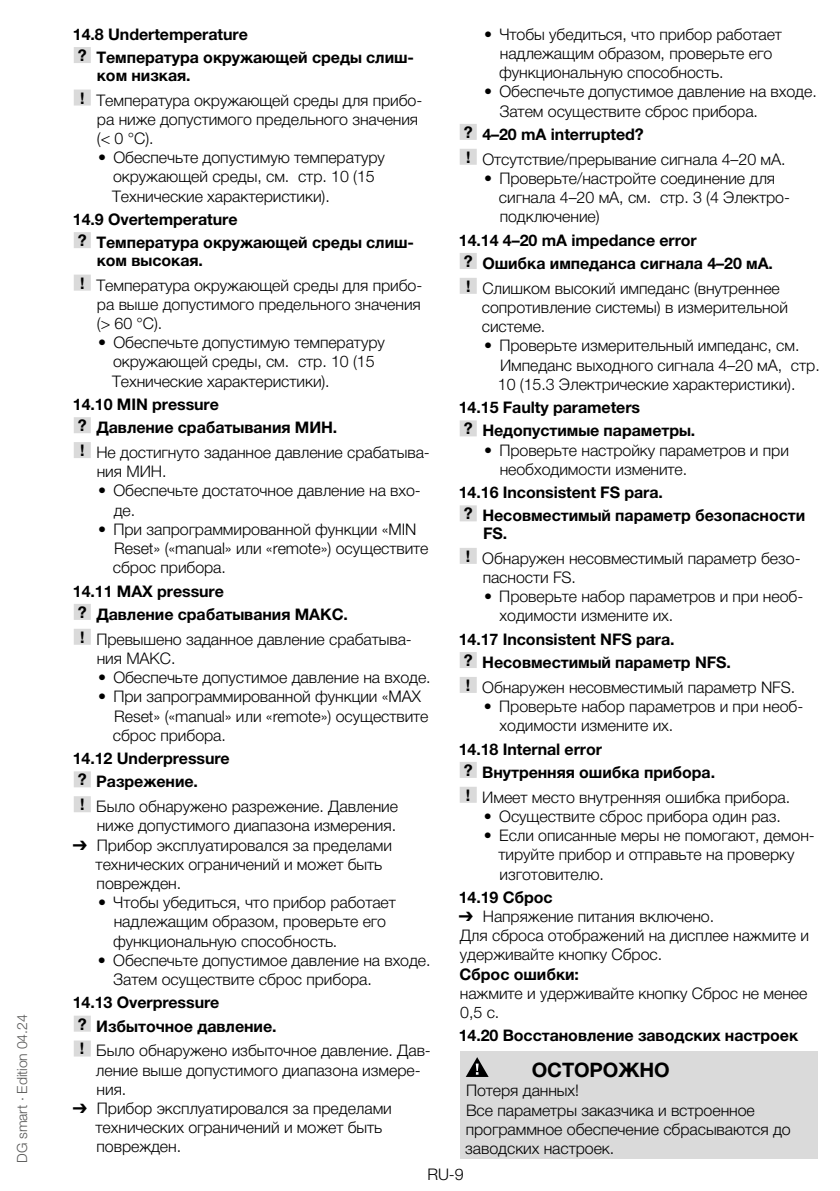
<style>
.page{position:relative;width:840px;height:1191px;background:#fff}
.page>*{position:absolute;margin:0;border:0;box-sizing:border-box;transform-origin:0 0}
.t1{font:700 20px "Helvetica Neue LT Pro";color:#000}
.t2{font:300 16px/19.2px "Helvetica Neue LT Pro";letter-spacing:-.005em;color:#000}
.t3{font:700 16px/23.2px "Helvetica Neue LT Pro";letter-spacing:-.005em;color:#000}
.t4{font:300 14px "Helvetica Neue LT Pro";letter-spacing:-.005em;color:#575756}
.s1{font-weight:700}
.s2{font-family:"Arial Unicode MS";font-weight:400}
</style>
<div class="page">
<div style="left:74px;top:47px;width:17px;height:16px;background:#dadada"></div>
<div style="left:74px;top:90px;width:17px;height:16px;background:#dadada"></div>
<div style="left:74px;top:232px;width:17px;height:16px;background:#dadada"></div>
<div style="left:74px;top:275px;width:17px;height:16px;background:#dadada"></div>
<div style="left:74px;top:417px;width:17px;height:16px;background:#dadada"></div>
<div style="left:74px;top:442px;width:17px;height:16px;background:#dadada"></div>
<div style="left:74px;top:604px;width:17px;height:16px;background:#dadada"></div>
<div style="left:74px;top:629px;width:17px;height:16px;background:#dadada"></div>
<div style="left:74px;top:771px;width:17px;height:16px;background:#dadada"></div>
<div style="left:74px;top:796px;width:17px;height:16px;background:#dadada"></div>
<div style="left:74px;top:1015px;width:17px;height:16px;background:#dadada"></div>
<div style="left:74px;top:1040px;width:17px;height:16px;background:#dadada"></div>
<div style="left:459px;top:124px;width:17px;height:16px;background:#dadada"></div>
<div style="left:459px;top:149px;width:17px;height:16px;background:#dadada"></div>
<div style="left:459px;top:253px;width:17px;height:16px;background:#dadada"></div>
<div style="left:459px;top:278px;width:17px;height:16px;background:#dadada"></div>
<div style="left:459px;top:420px;width:17px;height:16px;background:#dadada"></div>
<div style="left:459px;top:505px;width:17px;height:16px;background:#dadada"></div>
<div style="left:459px;top:548px;width:17px;height:16px;background:#dadada"></div>
<div style="left:459px;top:652px;width:17px;height:16px;background:#dadada"></div>
<div style="left:459px;top:677px;width:17px;height:16px;background:#dadada"></div>
<div style="left:459px;top:762px;width:17px;height:16px;background:#dadada"></div>
<div style="left:459px;top:786px;width:17px;height:16px;background:#dadada"></div>
<div style="left:459px;top:1051px;width:357px;height:31px;background:#dadada"></div>
<div style="left:459px;top:1079px;width:357px;height:22px;background:#dadada"></div>
<div style="left:459px;top:1098px;width:357px;height:60px;background:#dadada"></div>
<svg style="left:465px;top:1057px;width:23px;height:20px"></svg>
<p class="t4" style="left:13px;top:1162px;width:150px;rotate:-90deg">DG smart · Edition 04.24</p>
<p class="t3" style="left:78px;top:22px;width:337px;text-indent:-5px">14.8 Undertemperature<br>? Температура окружающей среды слиш-</p>
<p class="t2" style="left:80px;top:62px;width:343px;line-height:24.8px;text-indent:17px"><span class="s1">ком низкая.<br>!</span> Температура окружающей среды для прибо-</p>
<p class="t2" style="left:97px;top:109px;width:322px">ра ниже допустимого предельного значения (&lt; 0 °C).</p>
<p class="t2" style="left:112px;top:147px;width:274px;text-indent:-14px">• Обеспечьте допустимую температуру окружающей среды, см. стр. 10 (15<br>Технические характеристики).</p>
<p class="t3" style="left:78px;top:207px;width:337px;text-indent:-5px">14.9 Overtemperature<br>? Температура окружающей среды слиш-</p>
<p class="t2" style="left:80px;top:247px;width:343px;line-height:24.8px;text-indent:17px"><span class="s1">ком высокая.<br>!</span> Температура окружающей среды для прибо-</p>
<p class="t2" style="left:97px;top:294px;width:325px">ра выше допустимого предельного значения (&gt; 60 °C).</p>
<p class="t2" style="left:112px;top:332px;width:274px;text-indent:-14px">• Обеспечьте допустимую температуру окружающей среды, см. стр. 10 (15<br>Технические характеристики).</p>
<p class="t3" style="left:78px;top:392px;width:261px;text-indent:-5px">14.10 MIN pressure<br>? Давление срабатывания МИН .</p>
<p class="t2" style="left:97px;top:442px;width:334px;text-indent:-17px"><span class="s1">!</span> Не достигнуто заданное давление срабатыва&shy;ния МИН.</p>
<p class="t2" style="left:114px;top:481px;width:308px;text-indent:-16px">• Обеспечьте достаточное давление на вхо&shy;де.</p>
<p class="t2" style="left:113px;top:519px;width:317px;text-indent:-15px">• При запрограммированной функции «MIN<br>Reset» («manual» или «remote») осуществите сброс прибора.</p>
<p class="t3" style="left:78px;top:579px;width:271px;text-indent:-5px">14.11 MAX pressure<br>? Давление срабатывания МАКС.</p>
<p class="t2" style="left:97px;top:629px;width:316px;text-indent:-17px"><span class="s1">!</span> Превышено заданное давление срабатыва&shy;ния МАКС.</p>
<p class="t2" style="left:98px;top:667px;width:334px">• Обеспечьте допустимое давление на входе.</p>
<p class="t2" style="left:113px;top:686px;width:317px;text-indent:-15px">• При запрограммированной функции «MAX<br>Reset» («manual» или «remote») осуществите сброс прибора.</p>
<p class="t3" style="left:78px;top:746px;width:153px;text-indent:-5px">14.12 Underpressure ? Разрежение.</p>
<p class="t2" style="left:80px;top:796px;width:319px;text-align:right"><span class="s1">!</span> Было обнаружено разрежение. Давление ниже допустимого диапазона измерения.</p>
<p class="t2" style="left:96px;top:835px;width:297px;text-indent:-23px"><span class="s2">➔</span> Прибор эксплуатировался за пределами технических ограничений и может быть поврежден.</p>
<p class="t2" style="left:113px;top:892px;width:284px;text-indent:-15px">• Чтобы убедиться, что прибор работает надлежащим образом, проверьте его функциональную способность.</p>
<p class="t2" style="left:113px;top:950px;width:319px;text-indent:-15px">• Обеспечьте допустимое давление на входе.<br>Затем осуществите сброс прибора.</p>
<p class="t3" style="left:78px;top:990px;width:200px;text-indent:-5px">14.13 Overpressure<br>? Избыточное давление.</p>
<p class="t2" style="left:96px;top:1040px;width:336px;text-indent:-16px"><span class="s1">!</span> Было обнаружено избыточное давление. Дав&shy;ление выше допустимого диапазона измере&shy;ния.</p>
<p class="t2" style="left:95px;top:1098px;width:297px;text-indent:-23px"><span class="s2">➔</span> Прибор эксплуатировался за пределами технических ограничений и может быть поврежден.</p>
<p class="t2" style="left:499px;top:24px;width:284px;text-indent:-15px">• Чтобы убедиться, что прибор работает надлежащим образом, проверьте его функциональную способность.</p>
<p class="t2" style="left:499px;top:82px;width:319px;text-indent:-15px">• Обеспечьте допустимое давление на входе.<br>Затем осуществите сброс прибора.</p>
<p class="t2" style="left:463px;top:121px;width:323px;line-height:24.8px"><span class="s1">? 4–20 mA interrupted?<br>!</span> Отсутствие/прерывание сигнала 4–20 мА.</p>
<p class="t2" style="left:498px;top:168px;width:292px;text-indent:-15px">• Проверьте/настройте соединение для сигнала 4–20 мА, см. стр. 3 (4 Электро&shy;подключение)</p>
<p class="t3" style="left:463px;top:228px;width:310px;text-indent:-5px">14.14 4–20 mA impedance error<br>? Ошибка импеданса сигнала 4–20 мA.</p>
<p class="t2" style="left:481px;top:278px;width:307px;text-indent:-16px"><span class="s1">!</span> Слишком высокий импеданс (внутреннее сопротивление системы) в измерительной системе.</p>
<p class="t2" style="left:497px;top:336px;width:323px;text-indent:-14px">• Проверьте измерительный импеданс, см.<br>Импеданс выходного сигнала 4–20 мA, стр.<br>10 (15.3 Электрические характеристики).</p>
<p class="t3" style="left:463px;top:395px;width:233px;text-indent:-5px">14.15 Faulty parameters<br>? Недопустимые параметры.</p>
<p class="t2" style="left:499px;top:440px;width:290px;text-indent:-16px">• Проверьте настройку параметров и при необходимости измените.</p>
<p class="t3" style="left:463px;top:480px;width:343px;text-indent:-5px">14.16 Inconsistent FS para.<br>? Несовместимый параметр безопасности</p>
<p class="t2" style="left:465px;top:520px;width:336px;line-height:24.8px;text-indent:17px"><span class="s1">FS.<br>!</span> Обнаружен несовместимый параметр безо-</p>
<p class="t2" style="left:482px;top:567px;width:95px">пасности FS.</p>
<p class="t2" style="left:499px;top:586px;width:305px;text-indent:-16px">• Проверьте набор параметров и при необ&shy;ходимости измените их.</p>
<p class="t3" style="left:463px;top:627px;width:268px;text-indent:-5px">14.17 Inconsistent NFS para.<br>? Несовместимый параметр NFS.</p>
<p class="t2" style="left:465px;top:677px;width:330px"><span class="s1">!</span> Обнаружен несовместимый параметр NFS.</p>
<p class="t2" style="left:499px;top:696px;width:305px;text-indent:-16px">• Проверьте набор параметров и при необ&shy;ходимости измените их.</p>
<p class="t3" style="left:463px;top:737px;width:253px;text-indent:-5px">14.18 Internal error<br>? Внутренняя ошибка прибора.</p>
<p class="t2" style="left:465px;top:787px;width:326px"><span class="s1">!</span> Имеет место внутренняя ошибка прибора.</p>
<p class="t2" style="left:483px;top:806px;width:298px">• Осуществите сброс прибора один раз.</p>
<p class="t2" style="left:498px;top:825px;width:317px;text-indent:-15px">• Если описанные меры не помогают, демон&shy;тируйте прибор и отправьте на проверку изготовителю.</p>
<p class="t3" style="left:458px;top:885px;width:96px">14.19 Сброс</p>
<p class="t2" style="left:458px;top:906px;width:351px"><span class="s2">➔</span> Напряжение питания включено.<br>Для сброса отображений на дисплее нажмите и удерживайте кнопку Сброс.</p>
<p class="t3" style="left:459px;top:962px;width:121px">Сброс ошибки:</p>
<p class="t2" style="left:459px;top:983px;width:349px">нажмите и удерживайте кнопку Сброс не менее<br>0,5 с.</p>
<p class="t3" style="left:458px;top:1023px;width:341px">14.20 Восстановление заводских настроек</p>
<p class="t1" style="left:493px;top:1057px;width:28px">О</p>
<p class="t1" style="left:547px;top:1057px;width:44px">СТОРОЖНО</p>
<p class="t2" style="left:465px;top:1080px;width:327px">Потеря данных!<br>Все параметры заказчика и встроенное программное обеспечение сбрасываются до заводских настроек.</p>
<p class="t2" style="left:427px;top:1164px;width:38px">RU-9</p>
</div>
